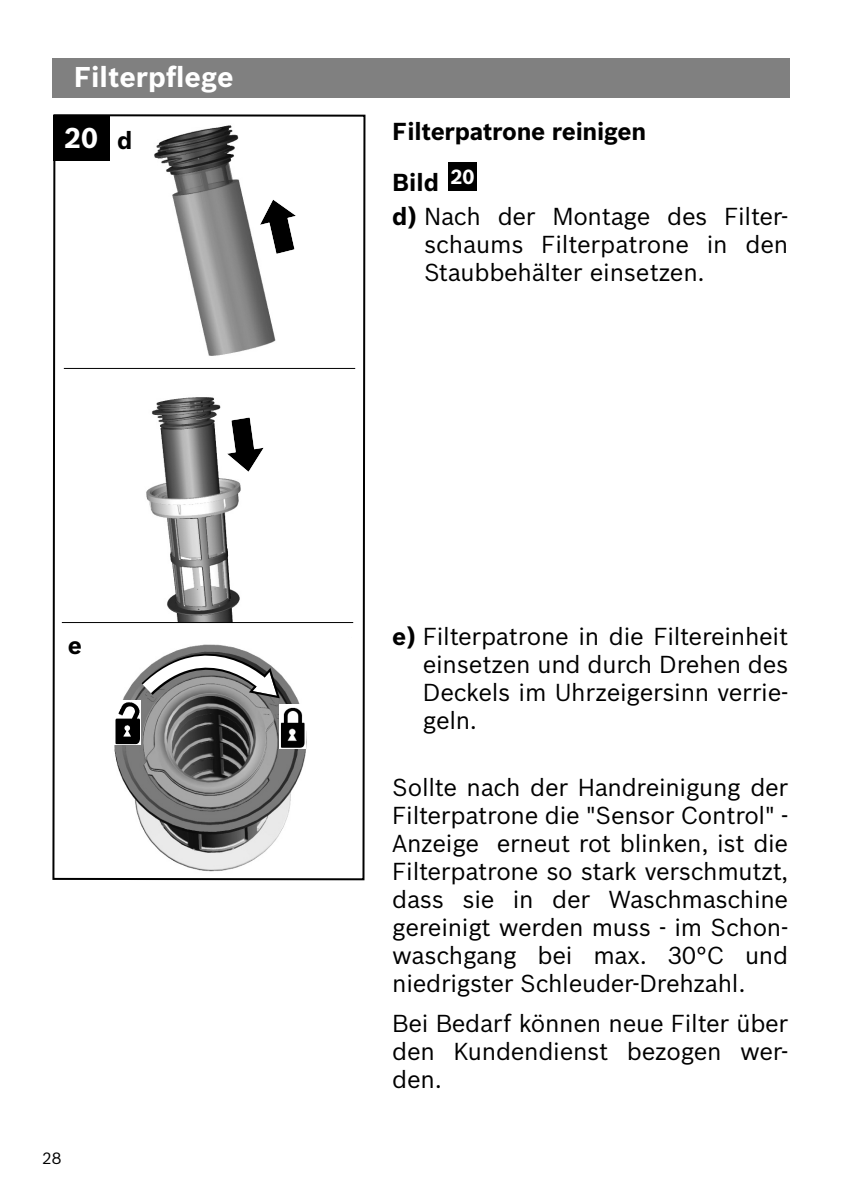
<style>
.page{position:relative;width:841px;height:1193px;background:#fff}
.page>*{position:absolute;margin:0;border:0;box-sizing:border-box;transform-origin:0 0}
.t1{font:700 28px "Bosch Sans";color:#fff}
.t2{font:24px/28px "Bosch Sans";letter-spacing:-.01em;color:#000;text-align:justify}
.t3{font:700 24px/50.6px "Bosch Sans";letter-spacing:-.01em;color:#000}
.t4{font:700 20px "Bosch Sans";color:#fff}
.t5{font:16px "Bosch Sans";color:#000}
.s1{font-size:24px;color:#000}
.s2{font-weight:700}
</style>
<div class="page">
<svg style="left:52px;top:114px;width:314px;height:767px"></svg>
<div style="left:448px;top:162px;width:28px;height:29px;background:#000"></div>
<div style="left:53px;top:115px;width:56px;height:46px;background:#000"></div>
<hr style="left:64px;top:368px;width:291px;height:1px;background:#000">
<hr style="left:62px;top:622px;width:291px;height:1px;background:#000">
<svg style="left:259px;top:199px;width:38px;height:55px"></svg>
<svg style="left:226px;top:417px;width:39px;height:55px"></svg>
<img style="left:115px;top:700px;width:26px;height:44px">
<img style="left:279px;top:704px;width:26px;height:44px">
<svg style="left:124px;top:631px;width:165px;height:80px"></svg>
<div style="left:52px;top:58px;width:737px;height:39px;background:#808080"></div>
<p class="t1" style="left:74px;top:61px;width:161px">Filterpflege</p>
<p class="t1" style="left:64px;top:122px;width:70px">20 <span class="s1">d</span></p>
<p class="t3" style="left:68px;top:620px;width:16px">e</p>
<p class="t5" style="left:42px;top:1149px;width:21px">28</p>
<p class="t3" style="left:392px;top:106px;width:255px">Filterpatrone reinigen<br>Bild</p>
<p class="t2" style="left:424px;top:202px;width:365px;text-indent:-32px"><span class="s2">d)</span> Nach der Montage des Filter&shy;schaums Filterpatrone in den Staubbehälter einsetzen.</p>
<p class="t4" style="left:450px;top:165px;width:26px">20</p>
<p class="t2" style="left:423px;top:622px;width:367px;text-indent:-31px"><span class="s2">e)</span> Filterpatrone in die Filtereinheit einsetzen und durch Drehen des Deckels im Uhrzeigersinn verrie&shy;geln.</p>
<p class="t2" style="left:392px;top:774px;width:397px">Sollte nach der Handreinigung der Filterpatrone die "Sensor Control" - Anzeige erneut rot blinken, ist die Filterpatrone so stark verschmutzt, dass sie in der Waschmaschine gereinigt werden muss - im Schon&shy;waschgang bei max. 30°C und niedrigster Schleuder-Drehzahl.</p>
<p class="t2" style="left:392px;top:1009px;width:397px">Bei Bedarf können neue Filter über den Kundendienst bezogen wer&shy;den.</p>
</div>
